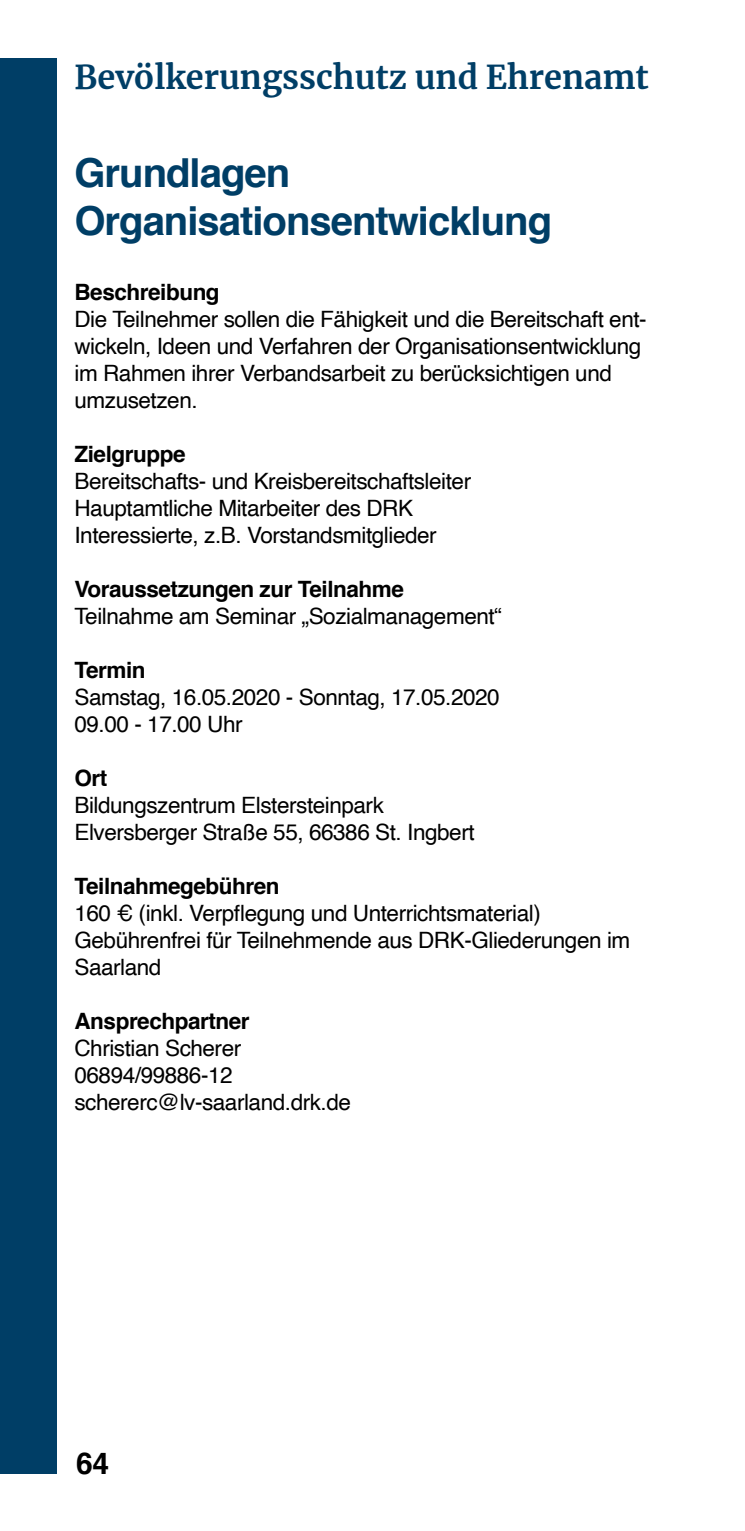
<style>
.page{position:relative;width:745px;height:1531px;background:#fff}
.page>*{position:absolute;margin:0;border:0;box-sizing:border-box;transform-origin:0 0}
.t1{font:700 40px/48px "Helvetica";letter-spacing:-.025em;color:#003e66}
.t2{font:700 32.5px "Merriweather";color:#003e66}
.t3{font:700 30px "Helvetica";color:#000}
.t4{font:22.5px/27px "Helvetica";letter-spacing:-.02em;color:#000}
.t5{font:700 22.5px "Helvetica";letter-spacing:-.02em;color:#000}
</style>
<div class="page">
<div style="left:0;top:58px;width:57px;height:1416px;background:#003e66"></div>
<h2 class="t2" style="left:74px;top:54px;width:575px">Bevölkerungsschutz und Ehrenamt</h2>
<h1 class="t1" style="left:74px;top:150px;width:479px">Grundlagen<br>Organisationsentwicklung</h1>
<p class="t5" style="left:74px;top:274px;width:147px">Beschreibung</p>
<p class="t4" style="left:74px;top:306px;width:573px">Die Teilnehmer sollen die Fähigkeit und die Bereitschaft ent&shy;wickeln, Ideen und Verfahren der Organisationsentwicklung im Rahmen ihrer Verbandsarbeit zu berücksichtigen und umzusetzen.</p>
<p class="t5" style="left:74px;top:436px;width:112px">Zielgruppe</p>
<p class="t4" style="left:74px;top:468px;width:398px">Bereitschafts- und Kreisbereitschaftsleiter<br>Hauptamtliche Mitarbeiter des DRK<br>Interessierte, z.B. Vorstandsmitglieder</p>
<p class="t5" style="left:74px;top:571px;width:331px">Voraussetzungen zur Teilnahme</p>
<p class="t4" style="left:74px;top:603px;width:428px">Teilnahme am Seminar „Sozialmanagement“</p>
<p class="t5" style="left:74px;top:652px;width:73px">Termin</p>
<p class="t4" style="left:74px;top:684px;width:426px">Samstag, 16.05.2020 - Sonntag, 17.05.2020<br>09.00 - 17.00 Uhr</p>
<p class="t5" style="left:74px;top:760px;width:34px">Ort</p>
<p class="t4" style="left:74px;top:792px;width:401px">Bildungszentrum Elstersteinpark<br>Elversberger Straße 55, 66386 St. Ingbert</p>
<p class="t5" style="left:74px;top:868px;width:206px">Teilnahmegebühren</p>
<p class="t4" style="left:74px;top:900px;width:557px">160 € (inkl. Verpflegung und Unterrichtsmaterial)<br>Gebührenfrei für Teilnehmende aus DRK-Gliederungen im<br>Saarland</p>
<p class="t5" style="left:74px;top:1003px;width:176px">Ansprechpartner</p>
<p class="t4" style="left:74px;top:1035px;width:278px">Christian Scherer<br>06894/99886-12 schererc@lv-saarland.drk.de</p>
<h3 class="t3" style="left:76px;top:1439px;width:34px">64</h3>
</div>
